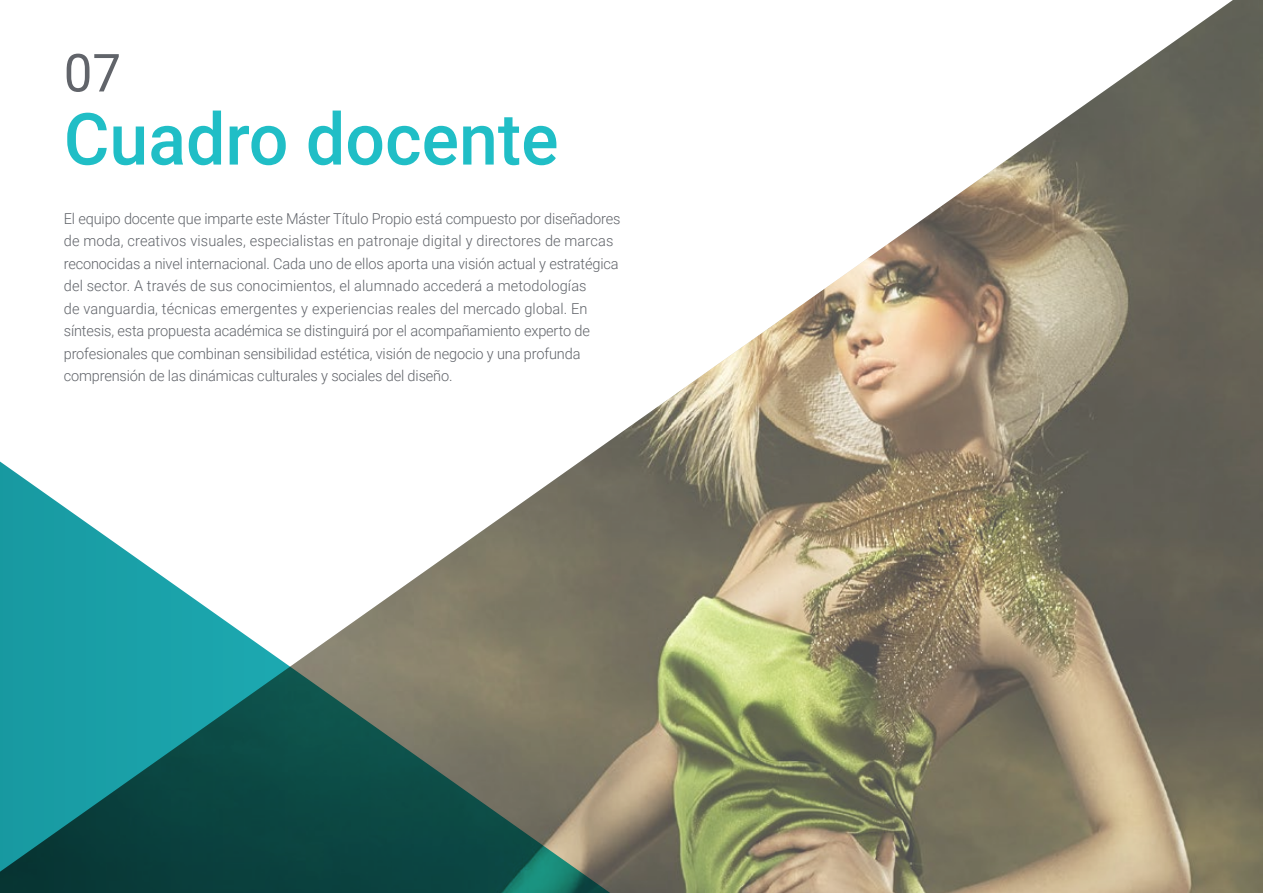
<style>
.page{position:relative;width:1263px;height:893px;background:#fff}
.page>*{position:absolute;margin:0;border:0;box-sizing:border-box;transform-origin:0 0}
.t1{font:500 72px "Roboto";color:#20bec6}
.t2{font:52.5px "Roboto";color:#61646a}
.t3{font:300 15px/22.5px "Roboto";letter-spacing:-.01em;color:#61646a}
</style>
<div class="page">
<img style="left:602px;top:0;width:661px;height:893px">
<svg style="left:0;top:446px;width:640px;height:447px"></svg>
<h2 class="t2" style="left:64px;top:36px;width:59px">07</h2>
<h1 class="t1" style="left:64px;top:89px;width:496px">Cuadro docente</h1>
<p class="t3" style="left:64px;top:207px;width:558px">El equipo docente que imparte este Máster Título Propio está compuesto por diseñadores de moda, creativos visuales, especialistas en patronaje digital y directores de marcas reconocidas a nivel internacional. Cada uno de ellos aporta una visión actual y estratégica del sector. A través de sus conocimientos, el alumnado accederá a metodologías<br>de vanguardia, técnicas emergentes y experiencias reales del mercado global. En síntesis, esta propuesta académica se distinguirá por el acompañamiento experto de profesionales que combinan sensibilidad estética, visión de negocio y una profunda comprensión de las dinámicas culturales y sociales del diseño.</p>
</div>
